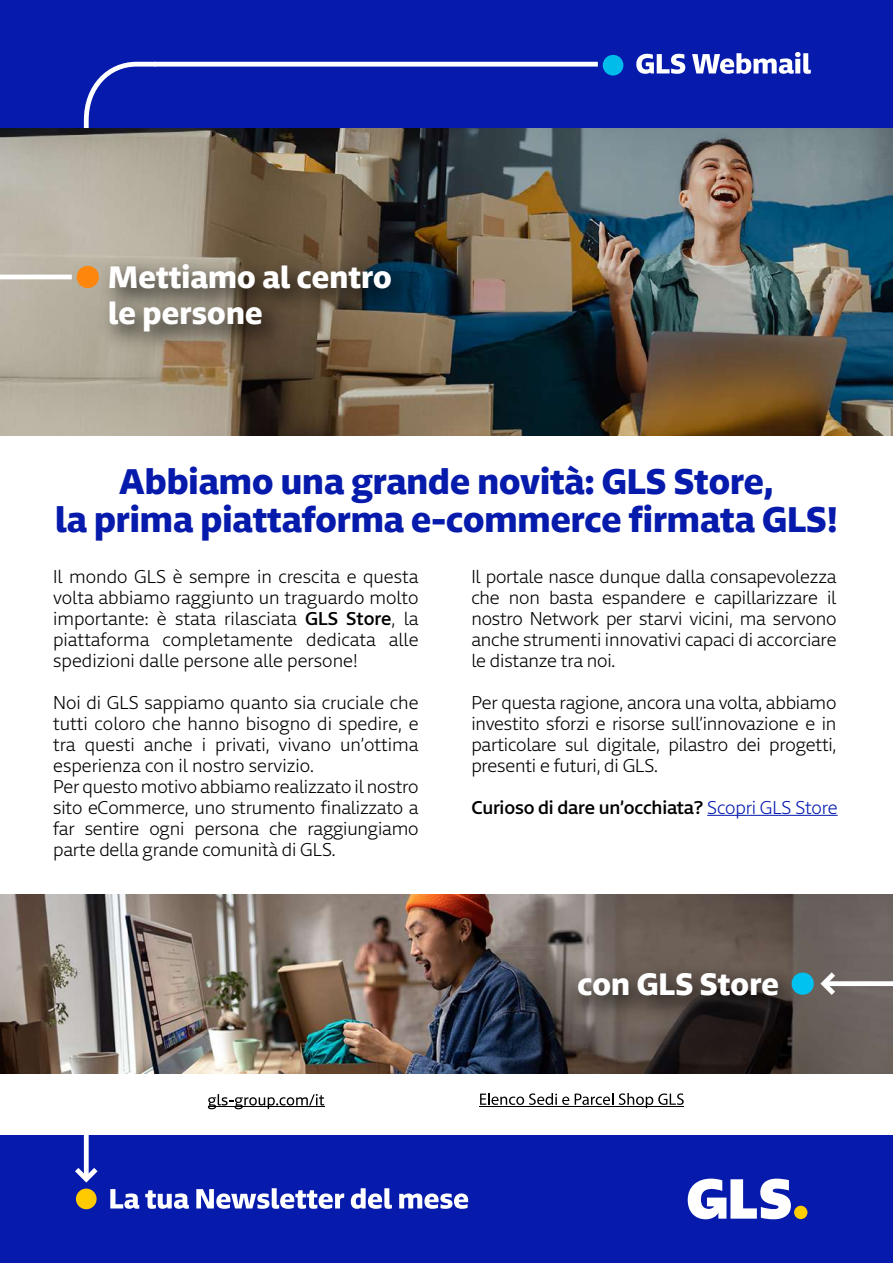
<style>
.page{position:relative;width:893px;height:1263px;background:#fff}
.page>*{position:absolute;margin:0;border:0;box-sizing:border-box;transform-origin:0 0}
.t1{font:700 34.5px/37.5px "Newson GLS";color:#061aab;text-align:center}
.t2{font:700 30px/36px "Newson GLSDTP";letter-spacing:.005em;color:#fff}
.t3{font:300 18px/21px "Newson GLSDTP";letter-spacing:-.01em;color:#000;text-align:justify}
.t4{font:500 18px "Newson GLSDTP";letter-spacing:-.01em;color:#000}
.s1{font-weight:500}
.s2{font-weight:300;color:#061ab1}
</style>
<div class="page">
<div style="left:0;top:1135px;width:893px;height:128px;background:#061aab"></div>
<div style="left:0;top:0;width:893px;height:129px;background:#061aab"></div>
<svg style="left:636px;top:54px;width:49px;height:20px"></svg>
<svg style="left:692px;top:52px;width:119px;height:22px"></svg>
<div style="left:603px;top:55px;width:20px;height:21px;background:#00bcea;border-radius:50%"></div>
<svg style="left:110px;top:1189px;width:29px;height:20px"></svg>
<svg style="left:145px;top:1190px;width:44px;height:19px"></svg>
<svg style="left:196px;top:1188px;width:148px;height:21px"></svg>
<svg style="left:351px;top:1188px;width:41px;height:21px"></svg>
<svg style="left:399px;top:1193px;width:69px;height:16px"></svg>
<div style="left:76px;top:1188px;width:21px;height:21px;background:#ffcb00;border-radius:50%"></div>
<div style="left:794px;top:1206px;width:13px;height:13px;background:#ffcd00;border-radius:50%"></div>
<svg style="left:688px;top:1178px;width:103px;height:41px"></svg>
<div style="left:154px;top:62px;width:444px;height:5px;background:#fff"></div>
<svg style="left:75px;top:1163px;width:23px;height:20px"></svg>
<svg style="left:208px;top:1094px;width:116px;height:15px"></svg>
<hr style="left:208px;top:1106px;width:116px;height:1px;background:#000">
<svg style="left:480px;top:1093px;width:89px;height:12px"></svg>
<svg style="left:575px;top:1093px;width:38px;height:12px"></svg>
<svg style="left:619px;top:1093px;width:65px;height:15px"></svg>
<hr style="left:479px;top:1106px;width:205px;height:1px;background:#000">
<div style="left:84px;top:130px;width:5px;height:1049px;background:#fff"></div>
<hr style="left:707px;top:815px;width:131px;height:1px;background:#061ab1">
<svg style="left:83px;top:61px;width:78px;height:67px"></svg>
<img style="left:0;top:128px;width:893px;height:307px">
<img style="left:0;top:894px;width:893px;height:179px">
<img style="left:91px;top:245px;width:342px;height:121px">
<img style="left:516px;top:952px;width:298px;height:85px">
<svg style="left:0;top:262px;width:103px;height:113px"></svg>
<svg style="left:788px;top:967px;width:52px;height:33px"></svg>
<div style="left:824px;top:981px;width:69px;height:5px;background:#fff"></div>
<h2 class="t2" style="left:108px;top:255px;width:285px">Mettiamo al centro le persone</h2>
<h1 class="t1" style="left:55px;top:458px;width:784px">Abbiamo una grande novità: GLS Store,<br>la prima piattaforma e-commerce firmata GLS!</h1>
<p class="t3" style="left:53px;top:564px;width:367px">Il mondo GLS è sempre in crescita e questa volta abbiamo raggiunto un traguardo molto importante: è stata rilasciata <span class="s1">GLS Store</span>, la piattaforma completamente dedicata alle spedizioni dalle persone alle persone!</p>
<p class="t3" style="left:53px;top:690px;width:367px;text-align:left">Noi di GLS sappiamo quanto sia cruciale che tutti coloro che hanno bisogno di spedire, e tra questi anche i privati, vivano un’ottima esperienza con il nostro servizio.<br>Per questo motivo abbiamo realizzato il nostro sito eCommerce, uno strumento finalizzato a far sentire ogni persona che raggiungiamo parte della grande comunità di GLS.</p>
<p class="t3" style="left:471px;top:564px;width:367px">Il portale nasce dunque dalla consapevolezza che non basta espandere e capillarizzare il nostro Network per starvi vicini, ma servono anche strumenti innovativi capaci di accorciare le distanze tra noi.</p>
<p class="t3" style="left:471px;top:690px;width:367px">Per questa ragione, ancora una volta, abbiamo investito sforzi e risorse sull’innovazione e in particolare sul digitale, pilastro dei progetti, presenti e futuri, di GLS.</p>
<p class="t4" style="left:471px;top:791px;width:368px">Curioso di dare un’occhiata? <span class="s2">Scopri GLS Store</span></p>
<h2 class="t2" style="left:578px;top:961px;width:203px">con GLS Store</h2>
</div>
